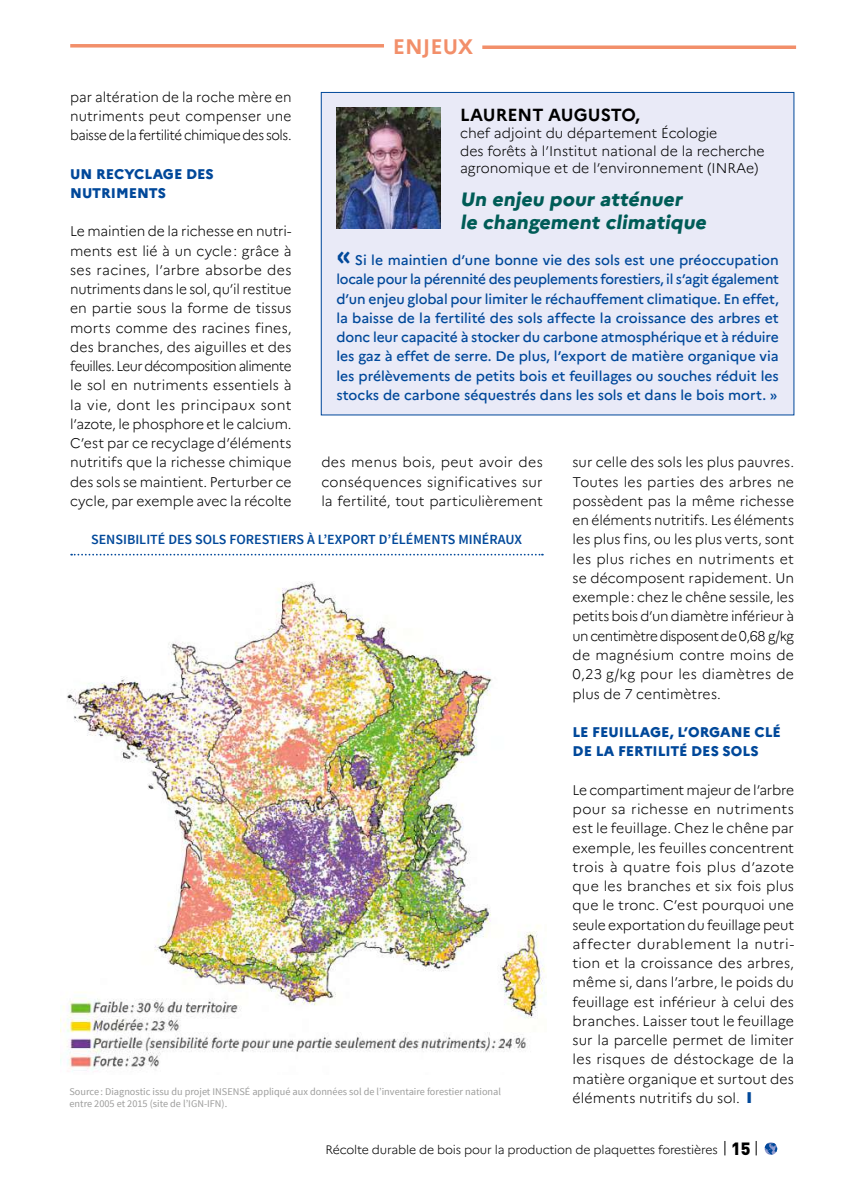
<style>
.page{position:relative;width:844px;height:1191px;background:#fff}
.page>*{position:absolute;margin:0;border:0;box-sizing:border-box;transform-origin:0 0}
.t1{font:700 21px "Marianne";color:#f28f6a}
.t2{font:800 19.25px/23.1px "Marianne";color:#005c57}
.t3{font:700 17.5px "Marianne";color:#000}
.t4{font:300 14px/19.2px "Marianne";color:#000;text-align:justify}
.t5{font:500 14px/19.2px "Marianne";color:#00489a;text-align:justify}
.t6{font:800 14px/19.2px "Marianne";color:#00489a}
.t7{font:600 14px "Source Sans Pro";color:#00489a}
.t8{font:300 12.25px "Marianne";letter-spacing:-.015em;color:#000}
.t9{font:10.33px/12.2px "Source Sans Pro";color:#9d9d9c}
.s1{font-family:"Source Sans Pro";font-weight:900;font-size:29.75px}
.s2{color:#00489a}
.s3{font-family:"DIN Pro";font-weight:900;font-size:17.5px}
</style>
<div class="page">
<svg style="left:764px;top:1142px;width:13px;height:12px"></svg>
<svg style="left:755px;top:1141px;width:1px;height:14px"></svg>
<svg style="left:724px;top:1141px;width:1px;height:14px"></svg>
<div style="left:321px;top:92px;width:472px;height:323px;background:#e9eaf7"></div>
<div style="left:321px;top:92px;width:473px;height:323px;border:1px solid #00489a"></div>
<img style="left:336px;top:108px;width:104px;height:120px">
<svg style="left:482px;top:45px;width:313px;height:4px"></svg>
<svg style="left:70px;top:44px;width:314px;height:4px"></svg>
<svg style="left:71px;top:554px;width:471px;height:1px"></svg>
<img style="left:60px;top:582px;width:485px;height:490px">
<h1 class="t1" style="left:393px;top:34px;width:82px">ENJEUX</h1>
<p class="t4" style="left:70px;top:87px;width:223px">par altération de la roche mère en nutriments peut compenser une baisse de la fertilité chimique des sols.</p>
<p class="t6" style="left:70px;top:164px;width:145px">UN RECYCLAGE DES<br>NUTRIMENTS</p>
<p class="t4" style="left:70px;top:222px;width:223px">Le maintien de la richesse en nutri&shy;ments est lié à un cycle: grâce à ses racines, l’arbre absorbe des nutriments dans le sol, qu’il restitue en partie sous la forme de tissus morts comme des racines fines, des branches, des aiguilles et des feuilles. Leur décomposition alimente le sol en nutriments essentiels à la vie, dont les principaux sont l’azote, le phosphore et le calcium.<br>C’est par ce recyclage d’éléments nutritifs que la richesse chimique des sols se maintient. Perturber ce cycle, par exemple avec la récolte</p>
<p class="t3" style="left:460px;top:104px;width:181px">LAURENT AUGUSTO,</p>
<p class="t4" style="left:460px;top:124px;width:306px;line-height:17.5px;text-align:left">chef adjoint du département Écologie<br>des forêts à l’Institut national de la recherche agronomique et de l’environnement (INRAe)</p>
<h2 class="t2" style="left:460px;top:188px;width:251px">Un enjeu pour atténuer le changement climatique</h2>
<p class="t5" style="left:336px;top:250px;width:444px"><span class="s1">«</span> Si le maintien d’une bonne vie des sols est une préoccupation locale pour la pérennité des peuplements forestiers, il s’agit également d’un enjeu global pour limiter le réchauffement climatique. En effet, la baisse de la fertilité des sols affecte la croissance des arbres et donc leur capacité à stocker du carbone atmosphérique et à réduire les gaz à effet de serre. De plus, l’export de matière organique via les prélèvements de petits bois et feuillages ou souches réduit les stocks de carbone séquestrés dans les sols et dans le bois mort. »</p>
<p class="t4" style="left:321px;top:453px;width:223px">des menus bois, peut avoir des conséquences significatives sur la fertilité, tout particulièrement</p>
<p class="t4" style="left:572px;top:453px;width:223px">sur celle des sols les plus pauvres.<br>Toutes les parties des arbres ne possèdent pas la même richesse en éléments nutritifs. Les éléments les plus fins, ou les plus verts, sont les plus riches en nutriments et se décomposent rapidement. Un exemple: chez le chêne sessile, les petits bois d’un diamètre inférieur à un centimètre disposent de 0,68 g/kg de magnésium contre moins de 0,23 g/kg pour les diamètres de plus de 7 centimètres.</p>
<p class="t6" style="left:572px;top:722px;width:210px">LE FEUILLAGE, L’ORGANE CLÉ<br>DE LA FERTILITÉ DES SOLS</p>
<p class="t4" style="left:572px;top:780px;width:223px">Le compartiment majeur de l’arbre pour sa richesse en nutriments est le feuillage. Chez le chêne par exemple, les feuilles concentrent trois à quatre fois plus d’azote que les branches et six fois plus que le tronc. C’est pourquoi une seule exportation du feuillage peut affecter durablement la nutri&shy;tion et la croissance des arbres, même si, dans l’arbre, le poids du feuillage est inférieur à celui des branches. Laisser tout le feuillage sur la parcelle permet de limiter les risques de déstockage de la matière organique et surtout des éléments nutritifs du sol. <span class="s2">❙</span></p>
<p class="t7" style="left:91px;top:530px;width:432px">SENSIBILITÉ DES SOLS FORESTIERS À L’EXPORT D’ÉLÉMENTS MINÉRAUX</p>
<p class="t9" style="left:69px;top:1085px;width:433px">Source : Diagnostic issu du projet INSENSÉ appliqué aux données sol de l’inventaire forestier national entre 2005 et 2015 (site de l’IGN-IFN).</p>
<p class="t8" style="left:325px;top:1142px;width:426px">Récolte durable de bois pour la production de plaquettes forestières <span class="s3">15</span></p>
</div>
